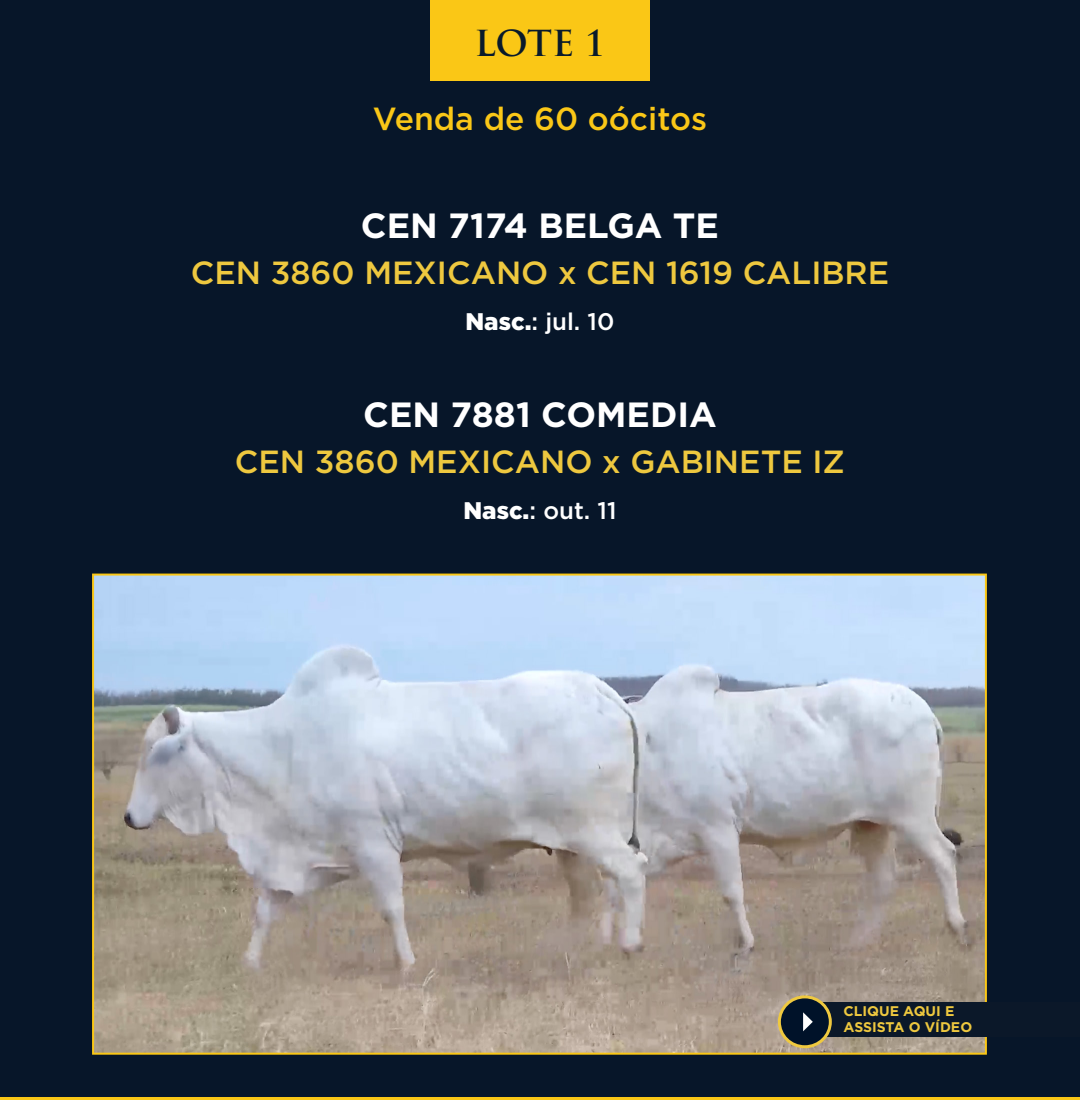
<style>
.page{position:relative;width:1080px;height:1100px;background:#fff}
.page>*{position:absolute;margin:0;border:0;box-sizing:border-box;transform-origin:0 0}
.t1{font:700 35px "Gotham";color:#fff}
.t2{font:700 35px "Trajan Pro";color:#091a2b}
.t3{font:500 32px "Gotham";color:#eec83f}
.t4{font:500 32px "Gotham";color:#fac717}
.t5{font:500 24px "Gotham";color:#fff}
.t6{font:700 14px/16.8px "Gotham";color:#eec83f}
.s1{font-weight:900}
</style>
<div class="page">
<div style="left:0;top:0;width:1080px;height:1015px;background:#071629"></div>
<div style="left:430px;top:0;width:220px;height:80px;background:#fac716"></div>
<div style="left:0;top:491px;width:1080px;height:609px;background:#071629"></div>
<hr style="left:0;top:1097px;width:1080px;height:3px;background:#fac716">
<img style="left:95px;top:576px;width:889px;height:476px">
<div style="left:805px;top:1002px;width:275px;height:35px;background:#0b1829"></div>
<div style="left:779px;top:997px;width:51px;height:50px;background:#001229;border-radius:50%"></div>
<div style="left:778px;top:995px;width:54px;height:53px;border:3px solid #efc93f;border-radius:50%"></div>
<svg style="left:803px;top:1012px;width:10px;height:19px"></svg>
<p class="t2" style="left:474px;top:22px;width:133px">LOTE 1</p>
<p class="t4" style="left:373px;top:97px;width:336px">Venda de 60 oócitos</p>
<p class="t1" style="left:361px;top:202px;width:360px">CEN 7174 BELGA TE</p>
<p class="t3" style="left:191px;top:252px;width:700px">CEN 3860 MEXICANO x CEN 1619 CALIBRE</p>
<p class="t5" style="left:465px;top:306px;width:151px"><span class="s1">Nasc.</span>: jul. 10</p>
<p class="t1" style="left:363px;top:391px;width:355px">CEN 7881 COMEDIA</p>
<p class="t3" style="left:235px;top:440px;width:612px">CEN 3860 MEXICANO x GABINETE IZ</p>
<p class="t5" style="left:463px;top:494px;width:155px"><span class="s1">Nasc.</span>: out. 11</p>
<p class="t6" style="left:843px;top:1002px;width:130px">CLIQUE AQUI E<br>ASSISTA O VÍDEO</p>
</div>
